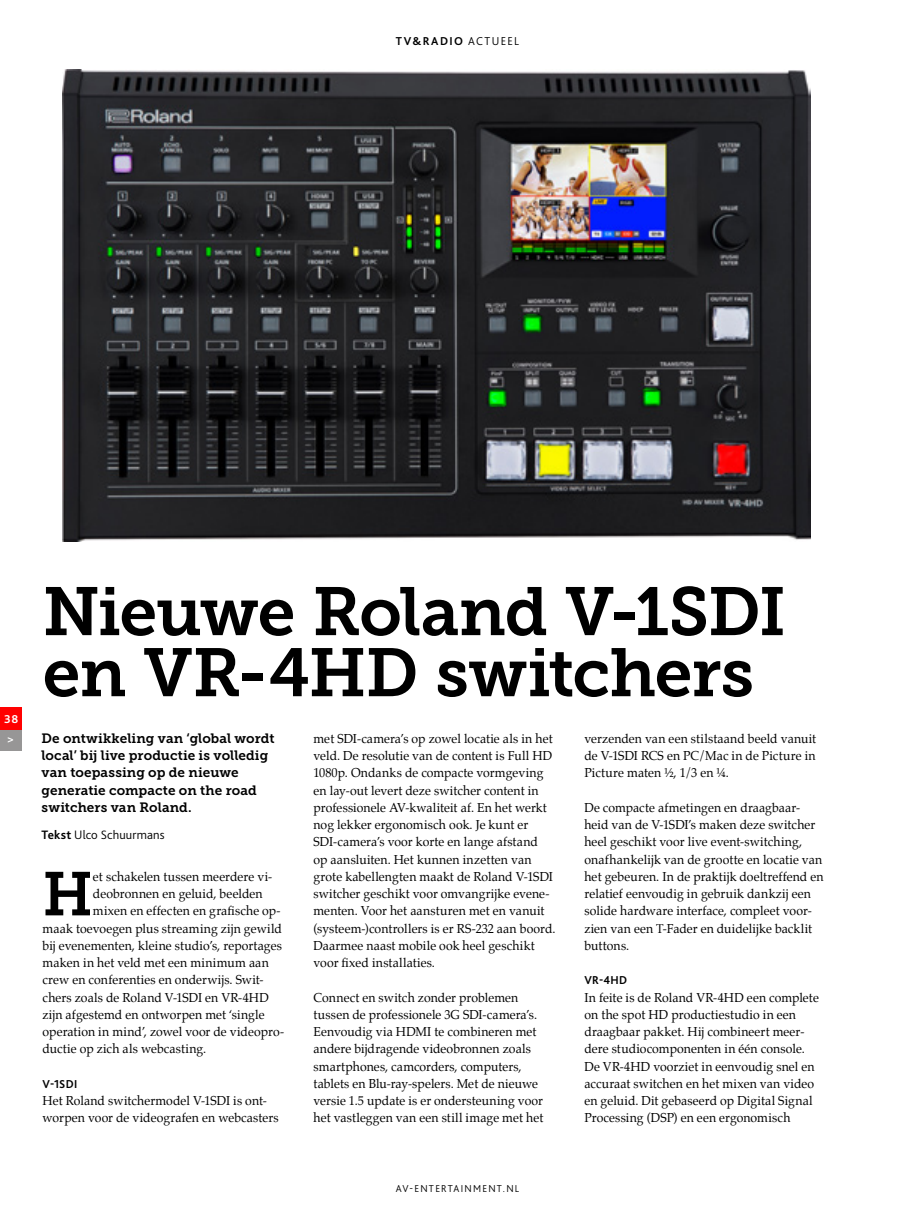
<style>
.page{position:relative;width:915px;height:1212px;background:#fff}
.page>*{position:absolute;margin:0;border:0;box-sizing:border-box;transform-origin:0 0}
.t1{font:67.8px/61.1px "Museo Slab 700";letter-spacing:-.02em;color:#000}
.t2{font:61.35px "Museo Slab 700";color:#000;scale:.96 1}
.t3{font:13.5px/17.2px "Museo Slab 700";letter-spacing:.005em;color:#000}
.t4{font:12.75px/17.2px "Palatino";letter-spacing:.005em;color:#000;scale:.96 1}
.t5{font:300 12.75px "Bliss 2";letter-spacing:.01em;color:#000}
.t6{font:700 12px "Bliss 2";letter-spacing:.03em;color:#000}
.t7{font:700 12px "Bliss 2";letter-spacing:.03em;color:#000;scale:.96 1}
.t8{font:700 12px/20.7px "Bliss 2";color:#fff}
.t9{font:300 10.5px "Bliss 2";letter-spacing:.125em;color:#000}
.s1{font-weight:300}
.s2{font-weight:700}
</style>
<div class="page">
<div style="left:0;top:728px;width:21px;height:22px;background:#979696"></div>
<div style="left:0;top:707px;width:21px;height:22px;background:#ff0101"></div>
<img style="left:63px;top:70px;width:747px;height:471px">
<p class="t6" style="left:395px;top:33px;width:125px">TV&amp;RADIO <span class="s1">ACTUEEL</span></p>
<p class="t8" style="left:4px;top:708px;width:16px">38 &gt;</p>
<h1 class="t1" style="left:43px;top:582px;width:744px">Nieuwe Roland V-1SDI en VR-4HD switchers</h1>
<p class="t3" style="left:42px;top:730px;width:234px">De ontwikkeling van ‘global wordt local’ bij live productie is volledig van toepassing op de nieuwe generatie compacte on the road switchers van Roland.</p>
<p class="t5" style="left:42px;top:826px;width:125px"><span class="s2">Tekst</span> Ulco Schuurmans</p>
<h2 class="t2" style="left:43px;top:859px;width:54px">H</h2>
<p class="t4" style="left:93px;top:868px;width:188px">et schakelen tussen meerdere vi-</p>
<p class="t4" style="left:93px;top:885px;width:178px">deobronnen en geluid, beelden</p>
<p class="t4" style="left:93px;top:902px;width:197px">mixen en effecten en grafische op-</p>
<p class="t4" style="left:43px;top:919px;width:251px">maak toevoegen plus streaming zijn gewild</p>
<p class="t4" style="left:43px;top:937px;width:251px">bij evenementen, kleine studio’s, reportages</p>
<p class="t4" style="left:43px;top:954px;width:237px">maken in het veld met een minimum aan</p>
<p class="t4" style="left:43px;top:971px;width:232px">crew en conferenties en onderwijs. Swit-</p>
<p class="t4" style="left:43px;top:988px;width:237px">chers zoals de Roland V-1SDI en VR-4HD</p>
<p class="t4" style="left:43px;top:1006px;width:233px">zijn afgestemd en ontworpen met ‘single</p>
<p class="t4" style="left:43px;top:1023px;width:253px">operation in mind’, zowel voor de videopro-</p>
<p class="t4" style="left:43px;top:1040px;width:172px">ductie op zich als webcasting.</p>
<p class="t7" style="left:43px;top:1076px;width:38px">V-1SDI</p>
<p class="t4" style="left:43px;top:1092px;width:247px">Het Roland switchermodel V-1SDI is ont&shy;worpen voor de videografen en webcasters</p>
<p class="t4" style="left:313px;top:730px;width:253px">met SDI-camera’s op zowel locatie als in het veld. De resolutie van de content is Full HD 1080p. Ondanks de compacte vormgeving en lay-out levert deze switcher content in professionele AV-kwaliteit af. En het werkt nog lekker ergonomisch ook. Je kunt er SDI-camera’s voor korte en lange afstand<br>op aansluiten. Het kunnen inzetten van grote kabellengten maakt de Roland V-1SDI switcher geschikt voor omvangrijke evene&shy;menten. Voor het aansturen met en vanuit (systeem-)controllers is er RS-232 aan boord.<br>Daarmee naast mobile ook heel geschikt voor fixed installaties.</p>
<p class="t4" style="left:313px;top:988px;width:241px">Connect en switch zonder problemen tussen de professionele 3G SDI-camera’s.<br>Eenvoudig via HDMI te combineren met andere bijdragende videobronnen zoals smartphones, camcorders, computers, tablets en Blu-ray-spelers. Met de nieuwe versie 1.5 update is er ondersteuning voor het vastleggen van een still image met het</p>
<p class="t9" style="left:395px;top:1182px;width:125px">AV-ENTERTAINMENT.NL</p>
<p class="t4" style="left:584px;top:730px;width:243px;text-align:justify">verzenden van een stilstaand beeld vanuit de V-1SDI RCS en PC/Mac in de Picture in Picture maten ½, 1/3 en ¼.</p>
<p class="t4" style="left:584px;top:799px;width:250px">De compacte afmetingen en draagbaar&shy;heid van de V-1SDI’s maken deze switcher heel geschikt voor live event-switching, onafhankelijk van de grootte en locatie van het gebeuren. In de praktijk doeltreffend en relatief eenvoudig in gebruik dankzij een solide hardware interface, compleet voor&shy;zien van een T-Fader en duidelijke backlit buttons.</p>
<p class="t7" style="left:584px;top:973px;width:46px">VR-4HD</p>
<p class="t4" style="left:584px;top:988px;width:245px">In feite is de Roland VR-4HD een complete on the spot HD productiestudio in een draagbaar pakket. Hij combineert meer&shy;dere studiocomponenten in één console.<br>De VR-4HD voorziet in eenvoudig snel en accuraat switchen en het mixen van video en geluid. Dit gebaseerd op Digital Signal Processing (DSP) en een ergonomisch</p>
</div>
